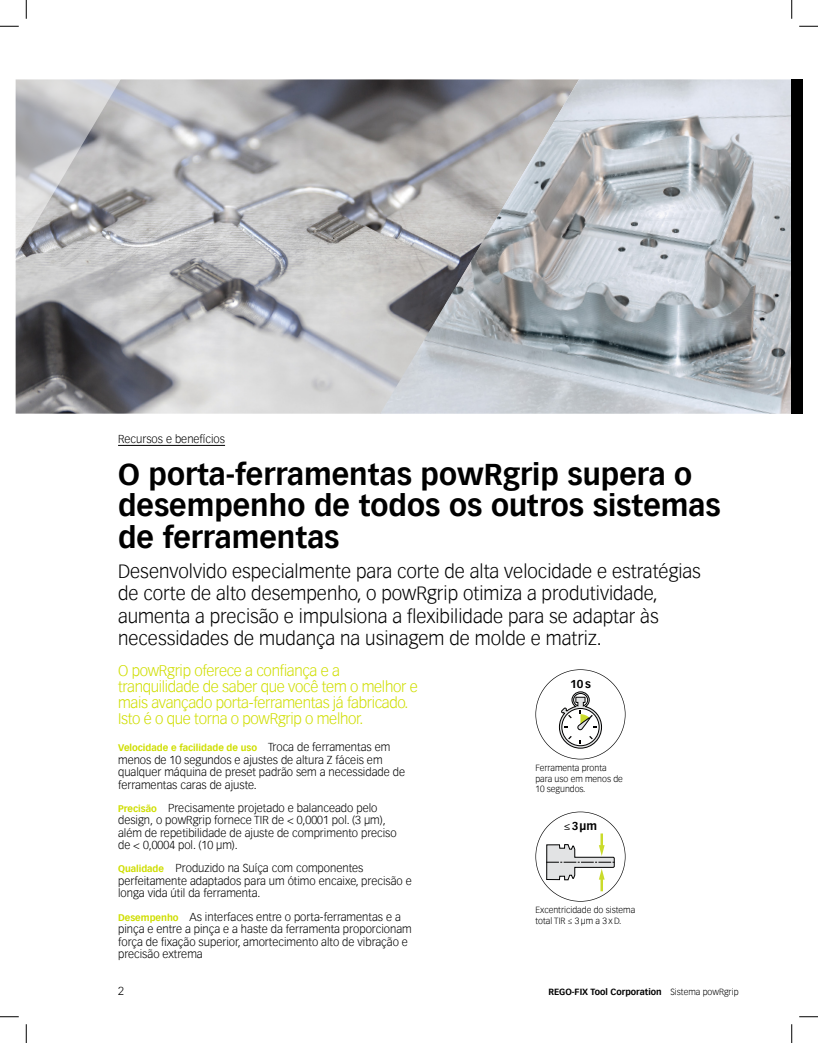
<style>
.page{position:relative;width:818px;height:1043px;background:#fff}
.page>*{position:absolute;margin:0;border:0;box-sizing:border-box;transform-origin:0 0}
.Headline_24{font:700 29.38px/31.2px "Vectora Com";color:#000}
.Lead_15{font:300 18.75px/22.5px "Vectora Com";color:#000}
.Copy_9{font:300 15px/16.2px "Vectora Com";letter-spacing:-.02em;color:#cfde00}
.Copy_9-2{font:300 11.25px/12.5px "Vectora Com";color:#000}
.Head_Intro_9{font:300 11.25px "Vectora Com";color:#000}
.t1{font:700 11.25px "Vectora Com";letter-spacing:.05em;color:#000}
.Copy_9-3{font:700 9.38px "Vectora Com";color:#cfde00}
.Copy_9-4{font:300 8.75px/10.9px "Vectora Com";color:#000}
.t2{font:700 8.75px "Vectora Com";color:#000}
.s1{font-weight:300;font-size:11.25px;color:#000}
.s2{font-weight:700;font-size:9.38px;color:#cfde00}
.s3{font-weight:900}
.s4{font-weight:300}
</style>
<div class="page">
<img style="left:16px;top:79px;width:364px;height:335px">
<img style="left:380px;top:79px;width:411px;height:335px">
<div style="left:791px;top:79px;width:11px;height:335px;background:#000"></div>
<hr style="left:118px;top:445px;width:107px;height:1px;background:#000">
<svg style="left:535px;top:669px;width:90px;height:90px"></svg>
<svg style="left:535px;top:811px;width:90px;height:90px"></svg>
<svg style="left:16px;top:79px;width:105px;height:189px;background:#b8b8bb"></svg>
<svg style="left:0;top:25px;width:19px;height:2px"></svg>
<svg style="left:799px;top:25px;width:19px;height:2px"></svg>
<svg style="left:0;top:1016px;width:19px;height:1px"></svg>
<svg style="left:799px;top:1016px;width:19px;height:1px"></svg>
<svg style="left:25px;top:0;width:2px;height:19px"></svg>
<svg style="left:25px;top:1024px;width:2px;height:18px"></svg>
<svg style="left:791px;top:0;width:1px;height:19px"></svg>
<svg style="left:791px;top:1024px;width:1px;height:18px"></svg>
<p class="Head_Intro_9" style="left:118px;top:432px;width:108px">Recursos e benefícios</p>
<p class="Headline_24" style="left:118px;top:459px;width:604px">O porta-ferramentas powRgrip supera o desempenho de todos os outros sistemas de ferramentas</p>
<p class="Lead_15" style="left:118px;top:559px;width:584px">Desenvolvido especialmente para corte de alta velocidade e estratégias de corte de alto desempenho, o powRgrip otimiza a produtividade, aumenta a precisão e impulsiona a flexibilidade para se adaptar às necessidades de mudança na usinagem de molde e matriz.</p>
<p class="Copy_9" style="left:118px;top:662px;width:301px">O powRgrip oferece a confiança e a tranquilidade de saber que você tem o melhor e mais avançado porta-ferramentas já fabricado.<br>Isto é o que torna o powRgrip o melhor.</p>
<p class="Copy_9-3" style="left:118px;top:742px;width:274px">Velocidade e facilidade de uso <span class="s1">Troca de ferramentas em</span></p>
<p class="Copy_9-2" style="left:118px;top:753px;width:288px">menos de 10 segundos e ajustes de altura Z fáceis em qualquer máquina de preset padrão sem a necessidade de ferramentas caras de ajuste.</p>
<p class="Copy_9-2" style="left:118px;top:801px;width:280px"><span class="s2">Precisão</span> Precisamente projetado e balanceado pelo design, o powRgrip fornece TIR de &lt; 0,0001 pol. (3 µm), além de repetibilidade de ajuste de comprimento preciso de &lt; 0,0004 pol. (10 µm).</p>
<p class="Copy_9-2" style="left:118px;top:862px;width:295px"><span class="s2">Qualidade</span> Produzido na Suíça com componentes perfeitamente adaptados para um ótimo encaixe, precisão e longa vida útil da ferramenta.</p>
<p class="Copy_9-2" style="left:118px;top:910px;width:295px"><span class="s2">Desempenho</span> As interfaces entre o porta-ferramentas e a pinça e entre a pinça e a haste da ferramenta proporcionam força de fixação superior, amortecimento alto de vibração e precisão extrema</p>
<p class="t1" style="left:570px;top:677px;width:22px">10s</p>
<p class="Copy_9-4" style="left:535px;top:762px;width:89px">Ferramenta pronta para uso em menos de<br>10 segundos.</p>
<p class="t1" style="left:564px;top:819px;width:35px"><span class="s3">≤</span>3μm</p>
<p class="Copy_9-4" style="left:535px;top:904px;width:101px;line-height:11.2px">Excentricidade do sistema total TIR ≤ 3 µm a 3 x D.</p>
<p class="Copy_9-2" style="left:118px;top:984px;width:7px">2</p>
<p class="t2" style="left:548px;top:986px;width:192px">REGO-FIX Tool Corporation <span class="s4">Sistema powRgrip</span></p>
</div>
